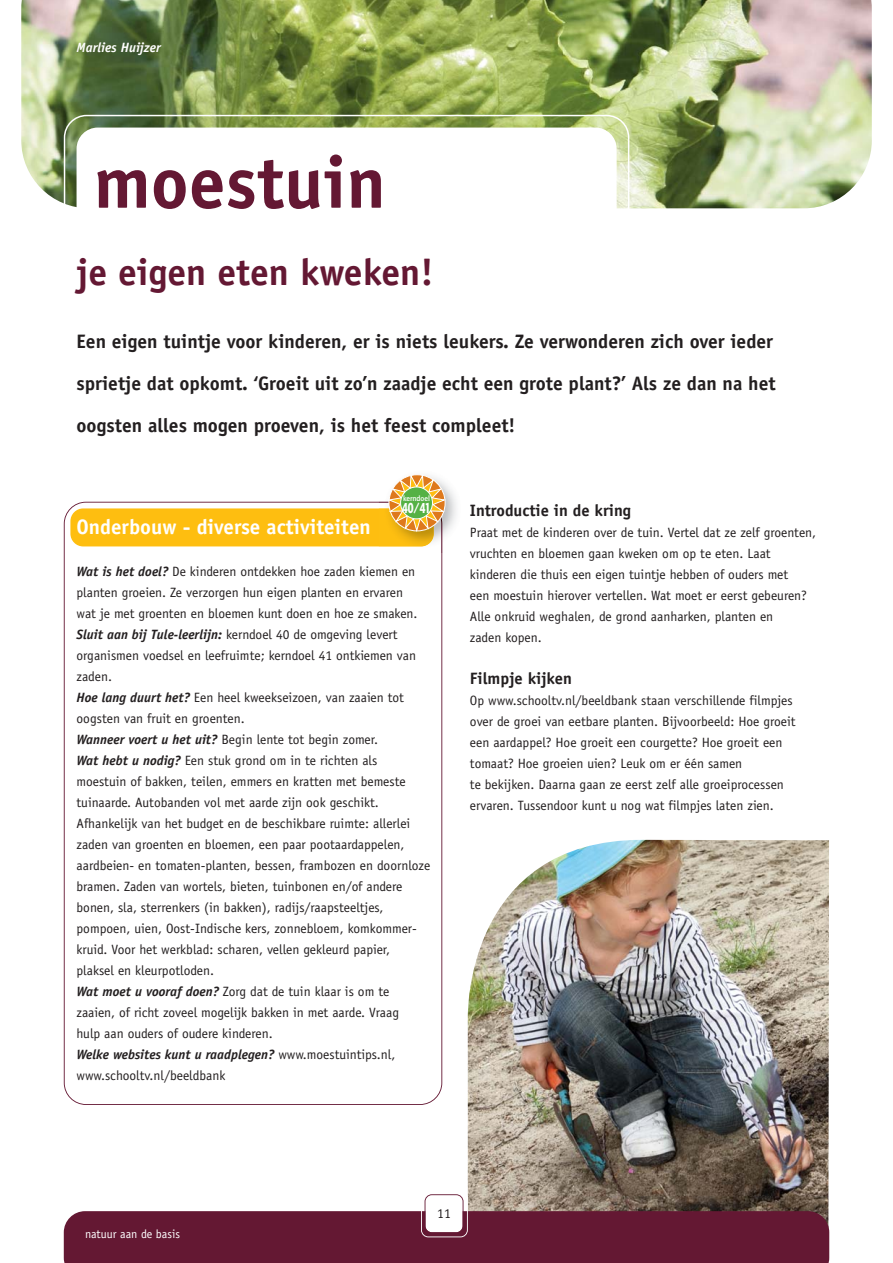
<style>
.page{position:relative;width:893px;height:1263px;background:#fff}
.page>*{position:absolute;margin:0;border:0;box-sizing:border-box;transform-origin:0 0}
.t1{font:700 73.5px "Officina Sans";color:#641833}
.t2{font:700 37.5px "Officina Sans";color:#641833}
.t3{font:700 21px "Officina Sans";color:#fff}
.t4{font:700 19.5px/42px "Officina Sans";color:#231f20}
.t5{font:700 16.5px "Officina Sans";color:#231f20}
.t6{font:900 15px "Quay Sans";color:#fff;scale:.66 1}
.t7{font:13.5px/21px "Officina Sans";color:#231f20}
.t8{font:italic 700 13.5px "Officina Sans";color:#fff}
.t9{font:12px "Officina Sans";color:#fff}
.t10{font:500 7.8px "Quay Sans";color:#fff}
.s1{font-weight:700;font-style:italic}
</style>
<div class="page">
<img style="left:467px;top:840px;width:362px;height:351px">
<svg style="left:64px;top:1191px;width:765px;height:72px"></svg>
<img style="left:21px;top:0;width:851px;height:208px">
<svg style="left:64px;top:115px;width:565px;height:94px"></svg>
<svg style="left:64px;top:502px;width:378px;height:603px"></svg>
<div style="left:70px;top:508px;width:364px;height:38px;background:#febe10;border-radius:13px"></div>
<img style="left:379px;top:485px;width:77px;height:68px">
<img style="left:421px;top:532px;width:13px;height:14px">
<svg style="left:388px;top:474px;width:58px;height:58px"></svg>
<div style="left:401px;top:487px;width:31px;height:32px;background:#55b145;border-radius:50%"></div>
<div style="left:400px;top:487px;width:33px;height:32px;border:1px solid #fff;border-radius:50%"></div>
<p class="t8" style="left:77px;top:43px;width:86px">Marlies Huijzer</p>
<h1 class="t1" style="left:94px;top:155px;width:294px">moestuin</h1>
<h2 class="t2" style="left:77px;top:258px;width:358px">je eigen eten kweken!</h2>
<h3 class="t4" style="left:77px;top:322px;width:700px">Een eigen tuintje voor kinderen, er is niets leukers. Ze verwonderen zich over ieder sprietje dat opkomt. ‘Groeit uit zo’n zaadje echt een grote plant?’ Als ze dan na het oogsten alles mogen proeven, is het feest compleet!</h3>
<p class="t10" style="left:403px;top:493px;width:29px">kerndoel</p>
<p class="t6" style="left:402px;top:502px;width:45px">40/41</p>
<h3 class="t3" style="left:77px;top:519px;width:296px">Onderbouw - diverse activiteiten</h3>
<p class="t7" style="left:77px;top:562px;width:355px"><span class="s1">Wat is het doel?</span> De kinderen ontdekken hoe zaden kiemen en planten groeien. Ze verzorgen hun eigen planten en ervaren<br>wat je met groenten en bloemen kunt doen en hoe ze smaken.<br><span class="s1">Sluit aan bij Tule-leerlijn:</span> kerndoel 40 de omgeving levert organismen voedsel en leefruimte; kerndoel 41 ontkiemen van zaden.<br><span class="s1">Hoe lang duurt het?</span> Een heel kweekseizoen, van zaaien tot oogsten van fruit en groenten.<br><span class="s1">Wanneer voert u het uit?</span> Begin lente tot begin zomer.<br><span class="s1">Wat hebt u nodig?</span> Een stuk grond om in te richten als moestuin of bakken, teilen, emmers en kratten met bemeste tuinaarde. Autobanden vol met aarde zijn ook geschikt.<br>Afhankelijk van het budget en de beschikbare ruimte: allerlei zaden van groenten en bloemen, een paar pootaardappelen, aardbeien- en tomaten-planten, bessen, frambozen en doornloze bramen. Zaden van wortels, bieten, tuinbonen en/of andere bonen, sla, sterrenkers (in bakken), radijs/raapsteeltjes, pompoen, uien, Oost-Indische kers, zonnebloem, komkommer&shy;kruid. Voor het werkblad: scharen, vellen gekleurd papier, plaksel en kleurpotloden.<br><span class="s1">Wat moet u vooraf doen?</span> Zorg dat de tuin klaar is om te zaaien, of richt zoveel mogelijk bakken in met aarde. Vraag<br>hulp aan ouders of oudere kinderen.<br><span class="s1">Welke websites kunt u raadplegen?</span> www.moestuintips.nl, www.schooltv.nl/beeldbank</p>
<p class="t5" style="left:470px;top:504px;width:163px">Introductie in de kring</p>
<p class="t7" style="left:470px;top:523px;width:348px">Praat met de kinderen over de tuin. Vertel dat ze zelf groenten, vruchten en bloemen gaan kweken om op te eten. Laat kinderen die thuis een eigen tuintje hebben of ouders met<br>een moestuin hierover vertellen. Wat moet er eerst gebeuren?<br>Alle onkruid weghalen, de grond aanharken, planten en<br>zaden kopen.</p>
<p class="t5" style="left:470px;top:672px;width:104px">Filmpje kijken</p>
<p class="t7" style="left:470px;top:691px;width:327px">Op www.schooltv.nl/beeldbank staan verschillende filmpjes over de groei van eetbare planten. Bijvoorbeeld: Hoe groeit een aardappel? Hoe groeit een courgette? Hoe groeit een tomaat? Hoe groeien uien? Leuk om er één samen<br>te bekijken. Daarna gaan ze eerst zelf alle groeiprocessen ervaren. Tussendoor kunt u nog wat filmpjes laten zien.</p>
<p class="t9" style="left:85px;top:1229px;width:97px">natuur aan de basis</p>
<p class="t7" style="left:437px;top:1204px;width:15px">11</p>
</div>
